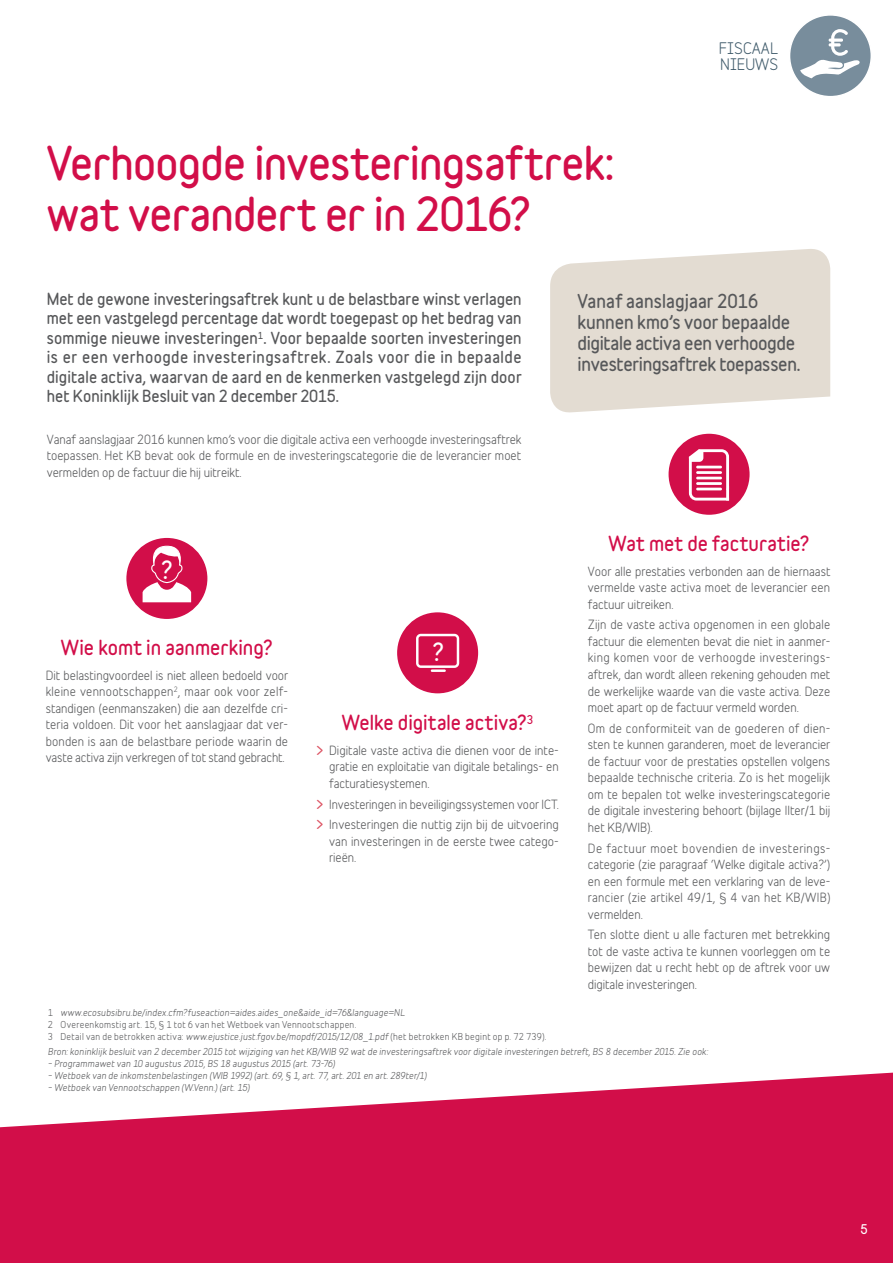
<style>
.page{position:relative;width:893px;height:1263px;background:#fff}
.page>*{position:absolute;margin:0;border:0;box-sizing:border-box;transform-origin:0 0}
.t1{font:700 42px/50.4px "Belfius Normal";letter-spacing:-.02em;color:#d20e49}
.t2{font:700 22.5px "Belfius Normal";color:#fff}
.t3{font:700 18.75px "Belfius Normal";color:#d20e49}
.t4{font:700 17.25px/21px "Belfius Alternative";letter-spacing:-.01em;color:#57585a}
.t5{font:700 15px/19.5px "Belfius Alternative";letter-spacing:.005em;color:#57585a;text-align:justify}
.t6{font:15px/16.5px "Belfius Normal";color:#405b6b}
.t7{font:12px/16.5px "Belfius Alternative";color:#57585a;text-align:justify}
.t8{font:700 12px "Belfius Normal";color:#fff}
.t9{font:italic 9px/12px "Belfius Alternative";letter-spacing:.025em;color:#57585a}
.s1{font-weight:700;color:#dc5262}
.s2{font-style:normal}
</style>
<div class="page">
<svg style="left:0;top:1072px;width:893px;height:191px;background:#d83163"></svg>
<div style="left:669px;top:434px;width:81px;height:81px;background:#d20e49;border-radius:50%"></div>
<svg style="left:689px;top:449px;width:40px;height:51px"></svg>
<div style="left:126px;top:538px;width:81px;height:81px;background:#d20e49;border-radius:50%"></div>
<svg style="left:143px;top:545px;width:48px;height:57px"></svg>
<div style="left:397px;top:612px;width:81px;height:81px;background:#d20e49;border-radius:50%"></div>
<svg style="left:416px;top:634px;width:43px;height:34px"></svg>
<hr style="left:431px;top:669px;width:15px;height:3px;background:#fff">
<svg style="left:550px;top:249px;width:280px;height:164px;background:#e5dfd6"></svg>
<div style="left:789px;top:15px;width:82px;height:82px;background:#788d9c;border-radius:50%"></div>
<div style="left:789px;top:14px;width:83px;height:83px;border:2px solid #fff;border-radius:50%"></div>
<svg style="left:800px;top:29px;width:60px;height:49px"></svg>
<h1 class="t1" style="left:47px;top:137px;width:569px">Verhoogde investeringsaftrek: wat verandert er in 2016?</h1>
<p class="t6" style="left:719px;top:38px;width:61px">FISCAAL<br>NIEUWS</p>
<p class="t5" style="left:47px;top:289px;width:476px">Met de gewone investeringsaftrek kunt u de belastbare winst verlagen met een vastgelegd percentage dat wordt toegepast op het bedrag van sommige nieuwe investeringen<sup>1</sup>. Voor bepaalde soorten investeringen is er een verhoogde investeringsaftrek. Zoals voor die in bepaalde digitale activa, waarvan de aard en de kenmerken vastgelegd zijn door het Koninklijk Besluit van 2 december 2015.</p>
<p class="t7" style="left:47px;top:430px;width:476px">Vanaf aanslagjaar 2016 kunnen kmo’s voor die digitale activa een verhoogde investeringsaftrek toepassen. Het KB bevat ook de formule en de investeringscategorie die de leverancier moet vermelden op de factuur die hij uitreikt.</p>
<h3 class="t4" style="left:577px;top:290px;width:224px">Vanaf aanslagjaar 2016 kunnen kmo’s voor bepaalde digitale activa een verhoogde investeringsaftrek toepassen.</h3>
<h2 class="t2" style="left:161px;top:552px;width:13px">?</h2>
<h3 class="t3" style="left:61px;top:633px;width:213px">Wie komt in aanmerking?</h3>
<p class="t7" style="left:46px;top:666px;width:244px">Dit belastingvoordeel is niet alleen bedoeld voor kleine vennootschappen<sup>2</sup>, maar ook voor zelf&shy;standigen (eenmanszaken) die aan dezelfde cri&shy;teria voldoen. Dit voor het aanslagjaar dat ver&shy;bonden is aan de belastbare periode waarin de vaste activa zijn verkregen of tot stand gebracht.</p>
<h2 class="t2" style="left:432px;top:635px;width:13px">?</h2>
<h3 class="t3" style="left:342px;top:708px;width:193px">Welke digitale activa?<sup>3</sup></h3>
<p class="t7" style="left:329px;top:741px;width:231px;text-indent:-13px"><span class="s1">&gt;</span> Digitale vaste activa die dienen voor de inte&shy;gratie en exploitatie van digitale betalings- en facturatiesystemen.</p>
<p class="t7" style="left:316px;top:792px;width:244px;line-height:20.7px"><span class="s1">&gt;</span> Investeringen in beveiligingssystemen voor ICT. <span class="s1">&gt;</span> Investeringen die nuttig zijn bij de uitvoering</p>
<p class="t7" style="left:329px;top:832px;width:231px">van investeringen in de eerste twee catego&shy;rieën.</p>
<p class="t9" style="left:48px;top:1005px;width:500px"><span class="s2">1</span> www.ecosubsibru.be/index.cfm?fuseaction=aides.aides_one&amp;aide_id=76&amp;language=NL<br><span class="s2">2 Overeenkomstig art. 15, § 1 tot 6 van het Wetboek van Vennootschappen.<br>3 Detail van de betrokken activa:</span> www.ejustice.just.fgov.be/mopdf/2015/12/08_1.pdf <span class="s2">(het betrokken KB begint op p. 72 739).</span></p>
<h3 class="t3" style="left:609px;top:529px;width:202px">Wat met de facturatie?</h3>
<p class="t7" style="left:588px;top:562px;width:244px">Voor alle prestaties verbonden aan de hiernaast vermelde vaste activa moet de leverancier een factuur uitreiken.</p>
<p class="t7" style="left:588px;top:615px;width:244px">Zijn de vaste activa opgenomen in een globale factuur die elementen bevat die niet in aanmer&shy;king komen voor de verhoogde investerings&shy;aftrek, dan wordt alleen rekening gehouden met de werkelijke waarde van die vaste activa. Deze moet apart op de factuur vermeld worden.</p>
<p class="t7" style="left:588px;top:719px;width:244px">Om de conformiteit van de goederen of dien&shy;sten te kunnen garanderen, moet de leverancier de factuur voor de prestaties opstellen volgens bepaalde technische criteria. Zo is het mogelijk om te bepalen tot welke investeringscategorie de digitale investering behoort (bijlage IIter/1 bij het KB/WIB).</p>
<p class="t7" style="left:588px;top:838px;width:244px">De factuur moet bovendien de investerings&shy;categorie (zie paragraaf ‘Welke digitale activa?’) en een formule met een verklaring van de leve&shy;rancier (zie artikel 49/1, § 4 van het KB/WIB) vermelden.</p>
<p class="t7" style="left:588px;top:925px;width:244px">Ten slotte dient u alle facturen met betrekking tot de vaste activa te kunnen voorleggen om te bewijzen dat u recht hebt op de aftrek voor uw digitale investeringen.</p>
<p class="t9" style="left:48px;top:1045px;width:662px">Bron: koninklijk besluit van 2 december 2015 tot wijziging van het KB/WIB 92 wat de investeringsaftrek voor digitale investeringen betreft, BS 8 december 2015. Zie ook:</p>
<p class="t9" style="left:48px;top:1057px;width:289px">– Programmawet van 10 augustus 2015, BS 18 augustus 2015 (art. 73-76)</p>
<p class="t9" style="left:48px;top:1069px;width:380px">– Wetboek van de inkomstenbelastingen (WIB 1992) (art. 69, § 1, art. 77, art. 201 en art. 289ter/1)</p>
<p class="t9" style="left:48px;top:1081px;width:203px">– Wetboek van Vennootschappen (W.Venn.) (art. 15)</p>
<p class="t8" style="left:861px;top:1220px;width:9px">5</p>
</div>
